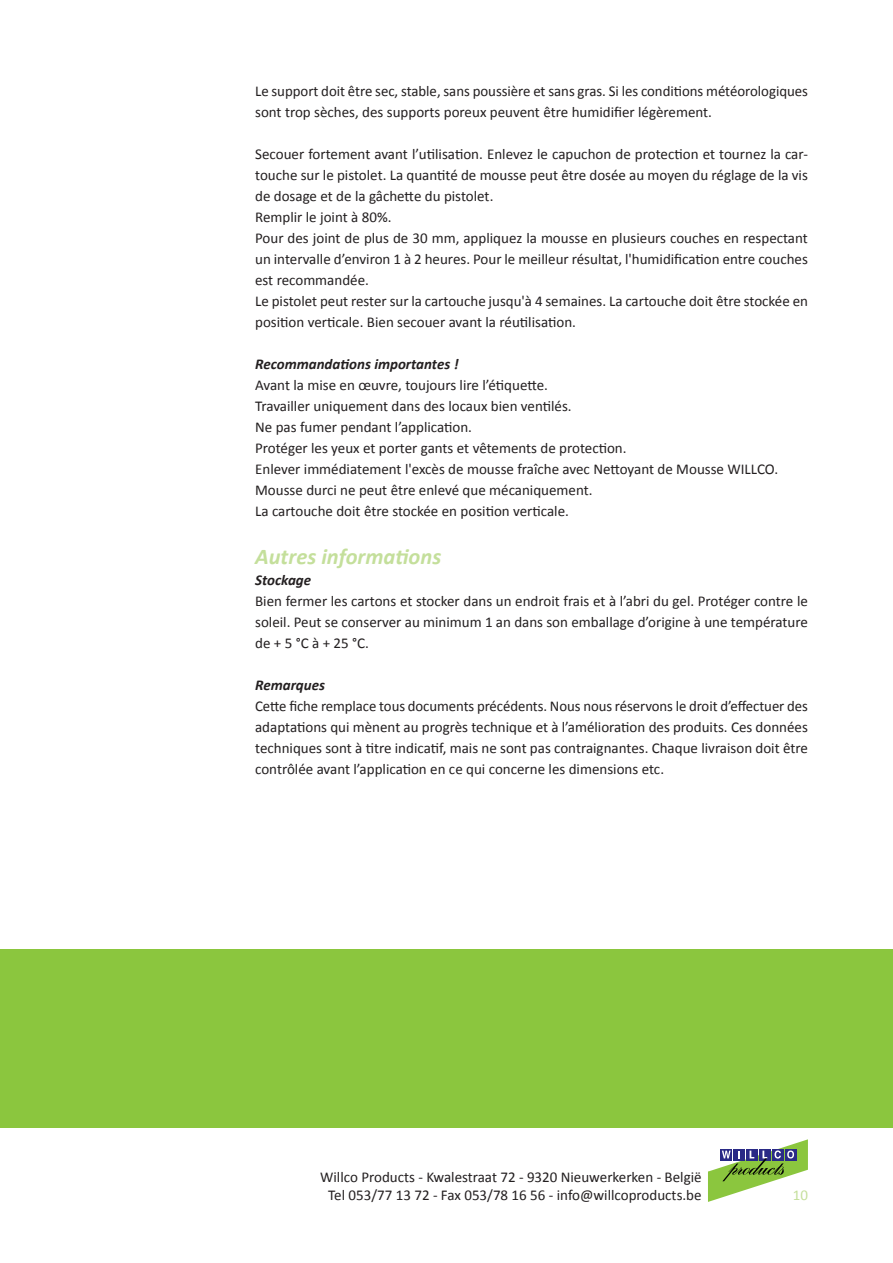
<style>
.page{position:relative;width:893px;height:1263px;background:#fff}
.page>*{position:absolute;margin:0;border:0;box-sizing:border-box;transform-origin:0 0}
.t1{font:italic 700 22.5px "Calibri";color:#c4df9b}
.t2{font:15px/21px "Calibri";color:#231f20}
.t3{font:italic 700 15px "Calibri";color:#231f20}
.t4{font:15px "Calibri";color:#c4df9b}
</style>
<div class="page">
<div style="left:0;top:949px;width:893px;height:179px;background:#8bc63e"></div>
<svg style="left:708px;top:1139px;width:100px;height:63px"></svg>
<p class="t2" style="left:255px;top:81px;width:554px">Le support doit être sec, stable, sans poussière et sans gras. Si les conditions météorologiques sont trop sèches, des supports poreux peuvent être humidifier légèrement.</p>
<p class="t2" style="left:255px;top:144px;width:554px">Secouer fortement avant l’utilisation. Enlevez le capuchon de protection et tournez la car&shy;touche sur le pistolet. La quantité de mousse peut être dosée au moyen du réglage de la vis de dosage et de la gâchette du pistolet.<br>Remplir le joint à 80%.<br>Pour des joint de plus de 30 mm, appliquez la mousse en plusieurs couches en respectant un intervalle d’environ 1 à 2 heures. Pour le meilleur résultat, l'humidification entre couches est recommandée.<br>Le pistolet peut rester sur la cartouche jusqu'à 4 semaines. La cartouche doit être stockée en position verticale. Bien secouer avant la réutilisation.</p>
<p class="t3" style="left:255px;top:355px;width:205px">Recommandations importantes !</p>
<p class="t2" style="left:255px;top:375px;width:525px">Avant la mise en œuvre, toujours lire l’étiquette.<br>Travailler uniquement dans des locaux bien ventilés.<br>Ne pas fumer pendant l’application.<br>Protéger les yeux et porter gants et vêtements de protection.<br>Enlever immédiatement l'excès de mousse fraîche avec Nettoyant de Mousse WILLCO.<br>Mousse durci ne peut être enlevé que mécaniquement.<br>La cartouche doit être stockée en position verticale.</p>
<h1 class="t1" style="left:255px;top:543px;width:188px">Autres informations</h1>
<p class="t3" style="left:255px;top:571px;width:58px">Stockage</p>
<p class="t2" style="left:255px;top:591px;width:554px;text-align:justify">Bien fermer les cartons et stocker dans un endroit frais et à l’abri du gel. Protéger contre le soleil. Peut se conserver au minimum 1 an dans son emballage d’origine à une température de + 5 °C à + 25 °C.</p>
<p class="t3" style="left:255px;top:676px;width:71px">Remarques</p>
<p class="t2" style="left:255px;top:696px;width:554px;text-align:justify">Cette fiche remplace tous documents précédents. Nous nous réservons le droit d’effectuer des adaptations qui mènent au progrès technique et à l’amélioration des produits. Ces données techniques sont à titre indicatif, mais ne sont pas contraignantes. Chaque livraison doit être contrôlée avant l’application en ce qui concerne les dimensions etc.</p>
<p class="t2" style="left:320px;top:1168px;width:383px;line-height:18px;text-align:center">Willco Products - Kwalestraat 72 - 9320 Nieuwerkerken - België<br>Tel 053/77 13 72 - Fax 053/78 16 56 - info@willcoproducts.be</p>
<p class="t4" style="left:793px;top:1185px;width:17px">10</p>
</div>
